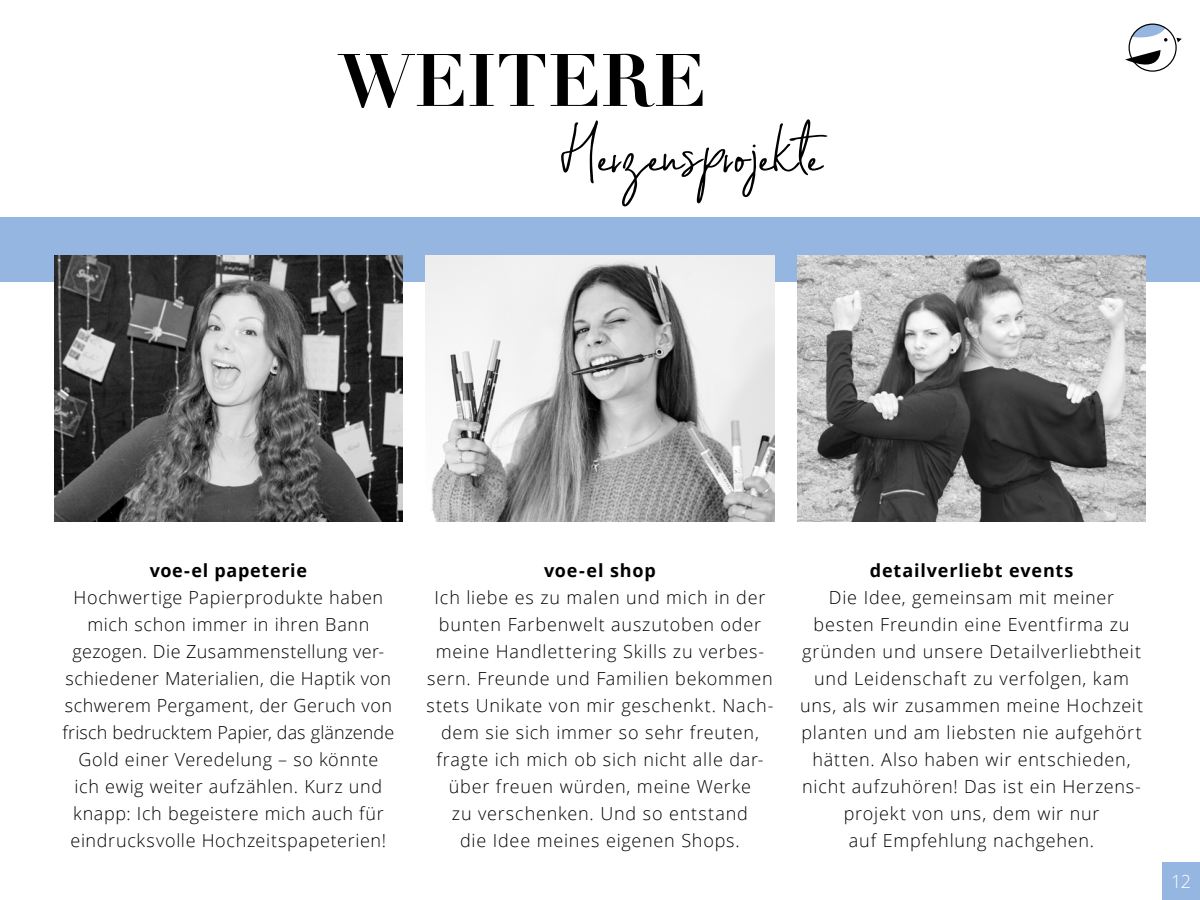
<style>
.page{position:relative;width:1200px;height:900px;background:#fff}
.page>*{position:absolute;margin:0;border:0;box-sizing:border-box;transform-origin:0 0}
.t1{font:90px "My Friend";letter-spacing:-.015em;color:#000}
.t2{font:700 72.9px "Didot";color:#000}
.t3{font:300 18px/27px "Open Sans";letter-spacing:.04em;color:#000;text-align:center}
.t4{font:700 18px "Open Sans";letter-spacing:.045em;color:#000}
.t5{font:300 18px "Open Sans";color:#fff}
</style>
<div class="page">
<div style="left:0;top:217px;width:1200px;height:65px;background:#95b6e1"></div>
<img style="left:54px;top:256px;width:349px;height:265px">
<img style="left:426px;top:256px;width:348px;height:265px">
<img style="left:797px;top:256px;width:349px;height:265px">
<div style="left:1162px;top:862px;width:38px;height:38px;background:#95b6e1"></div>
<svg style="left:1176px;top:38px;width:6px;height:4px"></svg>
<svg style="left:1129px;top:24px;width:39px;height:18px"></svg>
<svg style="left:1125px;top:50px;width:37px;height:22px"></svg>
<h2 class="t2" style="left:339px;top:34px;width:369px">WEITERE</h2>
<h1 class="t1" style="left:561px;top:108px;width:262px">Herzensprojekte</h1>
<p class="t4" style="left:150px;top:558px;width:159px">voe-el papeterie</p>
<p class="t3" style="left:62px;top:583px;width:333px">Hochwertige Papierprodukte haben mich schon immer in ihren Bann gezogen. Die Zusammenstellung ver&shy;schiedener Materialien, die Haptik von schwerem Pergament, der Geruch von frisch bedrucktem Papier, das glänzende Gold einer Veredelung – so könnte<br>ich ewig weiter aufzählen. Kurz und knapp: Ich begeistere mich auch für eindrucksvolle Hochzeitspapeterien!</p>
<p class="t4" style="left:544px;top:558px;width:113px">voe-el shop</p>
<p class="t3" style="left:426px;top:583px;width:349px">Ich liebe es zu malen und mich in der bunten Farbenwelt auszutoben oder meine Handlettering Skills zu verbes&shy;sern. Freunde und Familien bekommen stets Unikate von mir geschenkt. Nach&shy;dem sie sich immer so sehr freuten, fragte ich mich ob sich nicht alle dar&shy;über freuen würden, meine Werke<br>zu verschenken. Und so entstand<br>die Idee meines eigenen Shops.</p>
<p class="t4" style="left:870px;top:558px;width:205px">detailverliebt events</p>
<p class="t3" style="left:800px;top:583px;width:345px">Die Idee, gemeinsam mit meiner besten Freundin eine Eventfirma zu gründen und unsere Detailverliebtheit und Leidenschaft zu verfolgen, kam uns, als wir zusammen meine Hochzeit planten und am liebsten nie aufgehört hätten. Also haben wir entschieden, nicht aufzuhören! Das ist ein Herzens&shy;projekt von uns, dem wir nur<br>auf Empfehlung nachgehen.</p>
<p class="t5" style="left:1171px;top:869px;width:21px">12</p>
</div>
